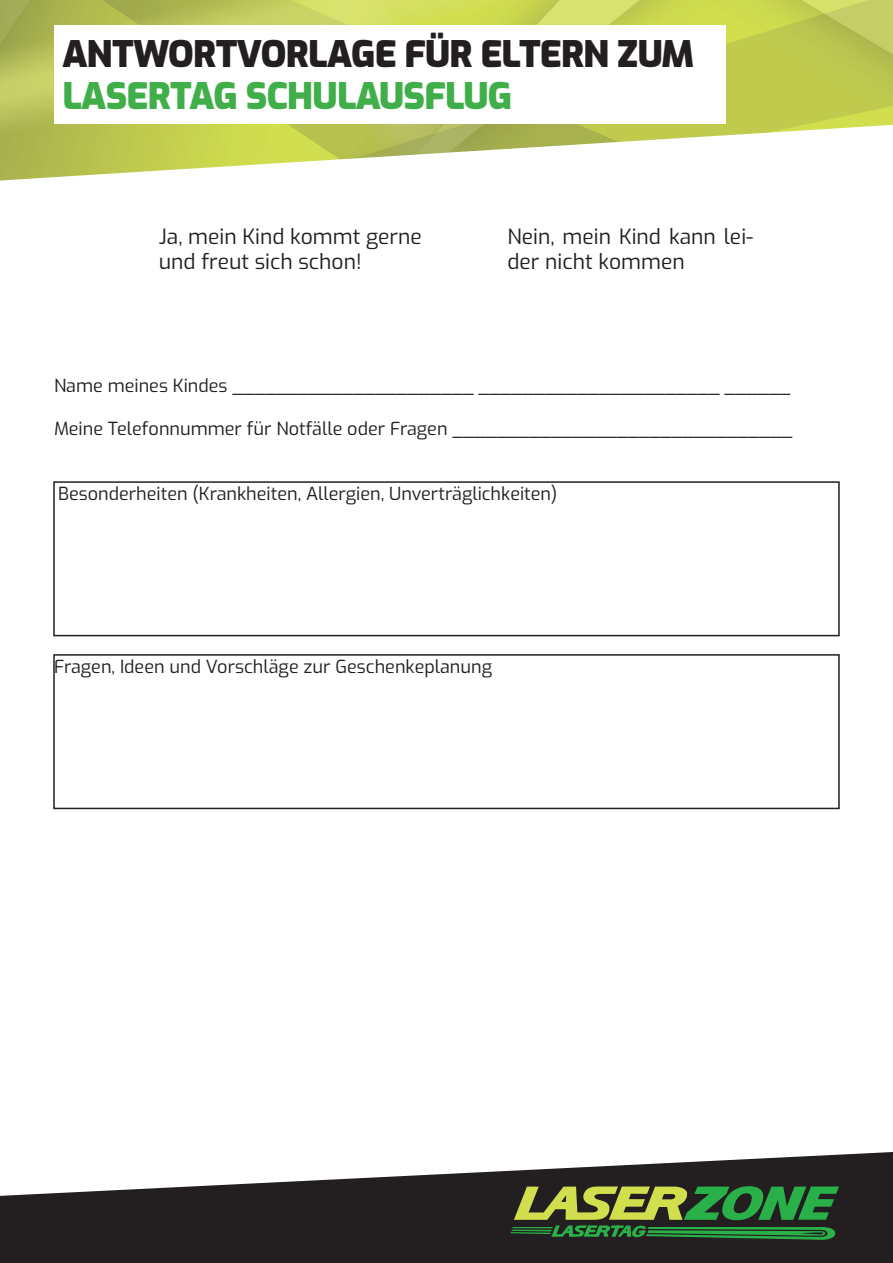
<style>
.page{position:relative;width:893px;height:1263px;background:#fff}
.page>*{position:absolute;margin:0;border:0;box-sizing:border-box;transform-origin:0 0}
.t1{font:900 36.3px "Exo";letter-spacing:-.02em;color:#231f20}
.t2{font:900 36.3px "Exo";letter-spacing:-.02em;color:#40ae49}
.t3{font:21px/25.2px "Exo";color:#231f20}
.t4{font:18px "Exo";color:#231f20}
</style>
<div class="page">
<img style="left:0;top:0;width:893px;height:181px">
<div style="left:54px;top:25px;width:671px;height:98px;background:#fff"></div>
<svg style="left:0;top:1152px;width:893px;height:111px;fill:#231f20"></svg>
<svg style="left:510px;top:1186px;width:329px;height:54px;background:#487336"></svg>
<div style="left:53px;top:481px;width:787px;height:155px;border:2px solid #231f20"></div>
<div style="left:53px;top:654px;width:787px;height:155px;border:2px solid #231f20"></div>
<h1 class="t1" style="left:63px;top:25px;width:633px">ANTWORTVORLAGE FÜR ELTERN ZUM</h1>
<h1 class="t2" style="left:63px;top:67px;width:451px">LASERTAG SCHULAUSFLUG</h1>
<p class="t3" style="left:159px;top:223px;width:264px">Ja, mein Kind kommt gerne und freut sich schon!</p>
<p class="t3" style="left:507px;top:223px;width:247px">Nein, mein Kind kann lei&shy;der nicht kommen</p>
<p class="t4" style="left:54px;top:372px;width:738px">Name meines Kindes ______________________ ______________________ ______</p>
<p class="t4" style="left:54px;top:415px;width:740px">Meine Telefonnummer für Notfälle oder Fragen _______________________________</p>
<p class="t4" style="left:58px;top:480px;width:501px">Besonderheiten (Krankheiten, Allergien, Unverträglichkeiten)</p>
<p class="t4" style="left:54px;top:653px;width:440px">Fragen, Ideen und Vorschläge zur Geschenkeplanung</p>
</div>
